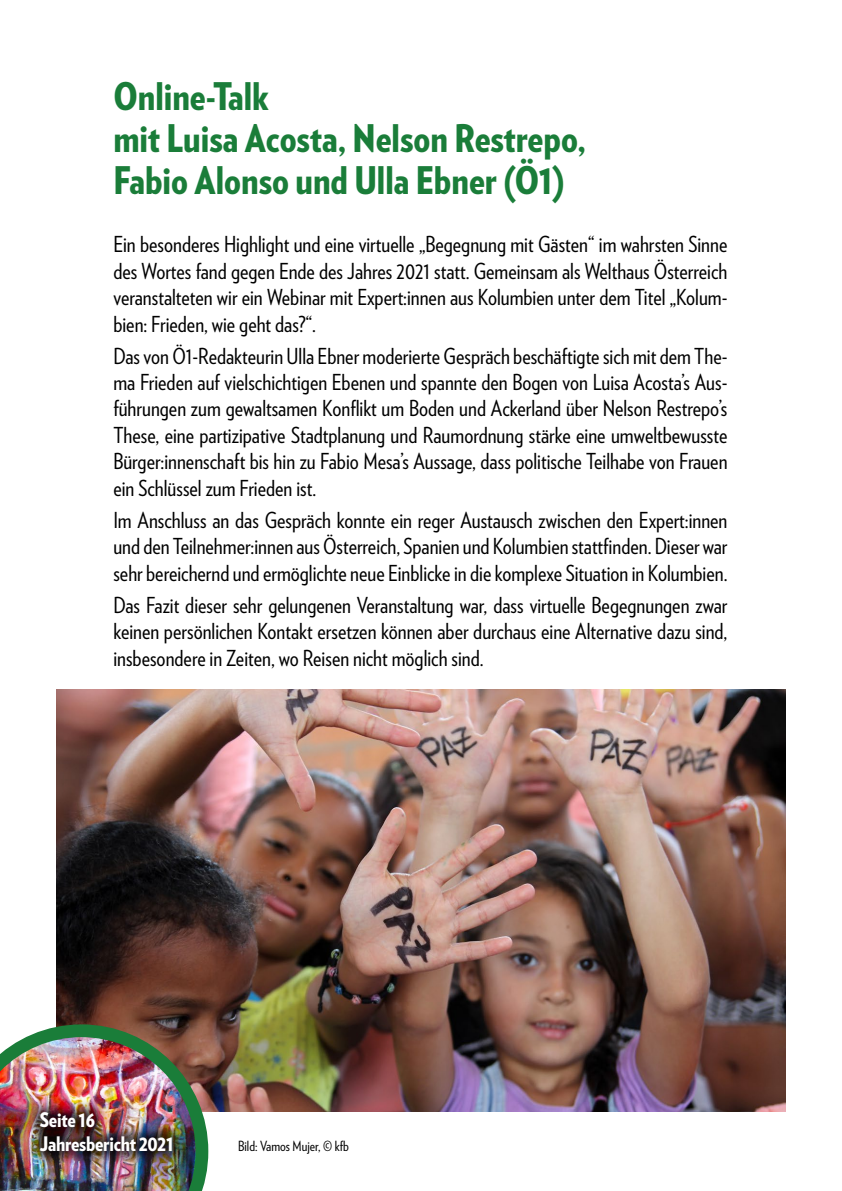
<style>
.page{position:relative;width:842px;height:1191px;background:#fff}
.page>*{position:absolute;margin:0;border:0;box-sizing:border-box;transform-origin:0 0}
.t1{font:900 38px/42px "Verlag Condensed";color:#1a7d39}
.t2{font:22px/26.4px "Verlag Condensed";color:#000;text-align:justify}
.t3{font:900 20px/24px "Verlag Condensed";letter-spacing:-.01em;color:#fff}
.t4{font:14px "Verlag Condensed";color:#000}
</style>
<div class="page">
<img style="left:57px;top:689px;width:728px;height:422px">
<img style="left:0;top:1024px;width:208px;height:167px">
<h1 class="t1" style="left:113px;top:73px;width:474px">Online-Talk<br>mit Luisa Acosta, Nelson Restrepo,<br>Fabio Alonso und Ulla Ebner (Ö1)</h1>
<p class="t2" style="left:113px;top:230px;width:616px">Ein besonderes Highlight und eine virtuelle „Begegnung mit Gästen“ im wahrsten Sinne des Wortes fand gegen Ende des Jahres 2021 statt. Gemeinsam als Welthaus Österreich veranstalteten wir ein Webinar mit Expert:innen aus Kolumbien unter dem Titel „Kolum&shy;bien: Frieden, wie geht das?“.</p>
<p class="t2" style="left:113px;top:342px;width:616px">Das von Ö1-Redakteurin Ulla Ebner moderierte Gespräch beschäftigte sich mit dem The&shy;ma Frieden auf vielschichtigen Ebenen und spannte den Bogen von Luisa Acosta’s Aus&shy;führungen zum gewaltsamen Konflikt um Boden und Ackerland über Nelson Restrepo’s These, eine partizipative Stadtplanung und Raumordnung stärke eine umweltbewusste Bürger:innenschaft bis hin zu Fabio Mesa’s Aussage, dass politische Teilhabe von Frauen ein Schlüssel zum Frieden ist.</p>
<p class="t2" style="left:113px;top:506px;width:616px">Im Anschluss an das Gespräch konnte ein reger Austausch zwischen den Expert:innen und den Teilnehmer:innen aus Österreich, Spanien und Kolumbien stattfinden. Dieser war sehr bereichernd und ermöglichte neue Einblicke in die komplexe Situation in Kolumbien.</p>
<p class="t2" style="left:113px;top:590px;width:616px">Das Fazit dieser sehr gelungenen Veranstaltung war, dass virtuelle Begegnungen zwar keinen persönlichen Kontakt ersetzen können aber durchaus eine Alternative dazu sind, insbesondere in Zeiten, wo Reisen nicht möglich sind.</p>
<p class="t3" style="left:40px;top:1107px;width:135px">Seite 16<br>Jahresbericht 2021</p>
<p class="t4" style="left:238px;top:1136px;width:112px">Bild: Vamos Mujer, © kfb</p>
</div>
